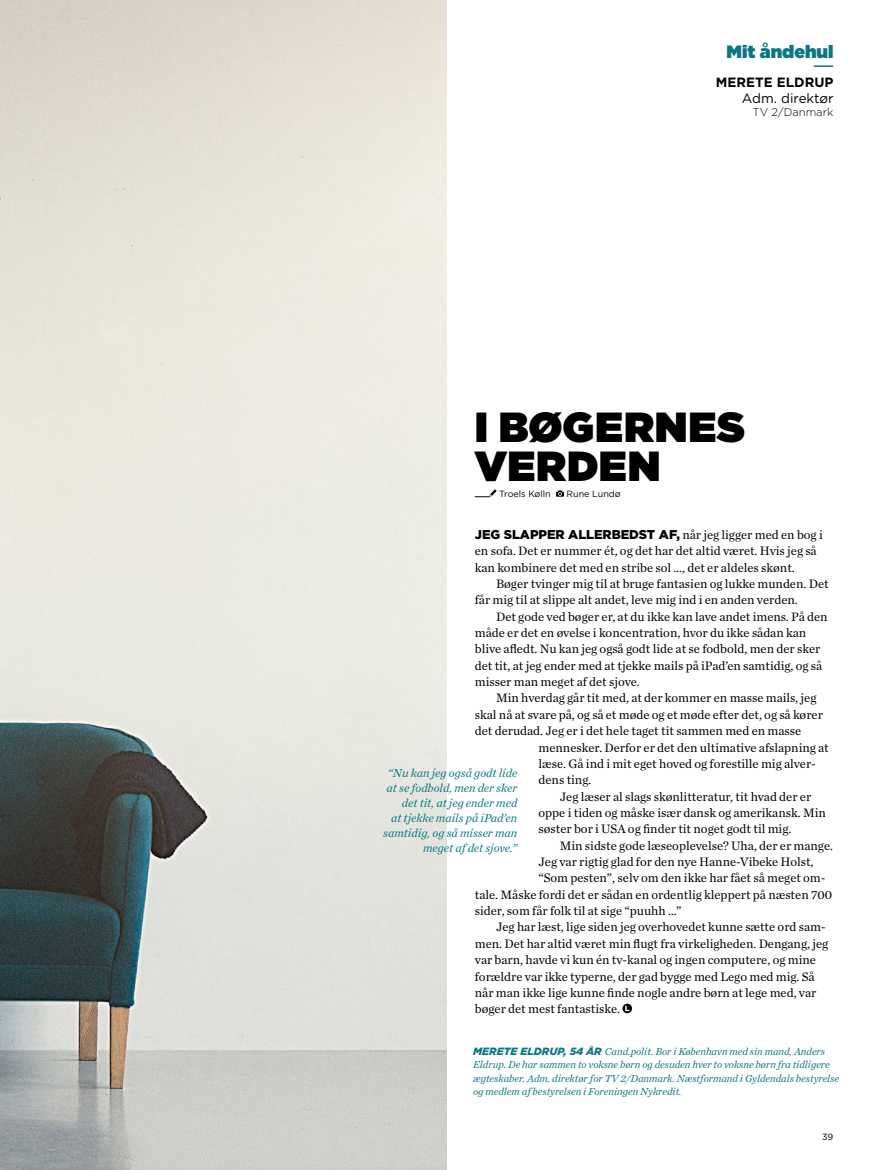
<style>
.page{position:relative;width:893px;height:1170px;background:#fff}
.page>*{position:absolute;margin:0;border:0;box-sizing:border-box;transform-origin:0 0}
.t1{font:900 42px/39px "Gotham";letter-spacing:.02em;color:#000}
.t2{font:900 17.85px "Gotham";color:#0c7784}
.t3{font:700 13.35px "Gotham";color:#000}
.t4{font:13.35px "Gotham";color:#000}
.t5{font:12.75px/16.4px "Chronicle Text G1";color:#000}
.t6{font:900 12.75px "Gotham";color:#000}
.t7{font:italic 12px/15px "Chronicle Text G1";color:#0c7784;text-align:right}
.t8{font:300 11.1px "Gotham";color:#000}
.t9{font:italic 10.5px/13.5px "Chronicle Text G1";color:#0c7784}
.t10{font:9px "Gotham";color:#000}
.s1{font-family:"Chronicle Text G1";font-weight:400}
.s2{font-family:"Gotham";font-weight:900}
</style>
<div class="page">
<svg style="left:622px;top:1003px;width:10px;height:10px"></svg>
<img style="left:0;top:0;width:446px;height:1169px">
<svg style="left:814px;top:65px;width:19px;height:2px"></svg>
<svg style="left:556px;top:490px;width:8px;height:6px"></svg>
<svg style="left:475px;top:489px;width:22px;height:8px"></svg>
<h2 class="t2" style="left:726px;top:39px;width:108px">Mit åndehul</h2>
<p class="t3" style="left:716px;top:73px;width:119px">MERETE ELDRUP</p>
<p class="t4" style="left:742px;top:89px;width:93px">Adm. direktør</p>
<p class="t8" style="left:752px;top:105px;width:82px">TV 2/Danmark</p>
<h1 class="t1" style="left:475px;top:406px;width:272px">I BØGERNES<br>VERDEN</h1>
<p class="t10" style="left:499px;top:487px;width:53px">Troels Kølln</p>
<p class="t10" style="left:567px;top:487px;width:56px">Rune Lundø</p>
<p class="t6" style="left:475px;top:525px;width:349px">JEG SLAPPER ALLERBEDST AF, <span class="s1">når jeg ligger med en bog i</span></p>
<p class="t5" style="left:475px;top:542px;width:343px">en sofa. Det er nummer ét, og det har det altid været. Hvis jeg så kan kombinere det med en stribe sol …, det er aldeles skønt.</p>
<p class="t5" style="left:475px;top:574px;width:355px;text-indent:21px">Bøger tvinger mig til at bruge fantasien og lukke munden. Det får mig til at slippe alt andet, leve mig ind i en anden verden.</p>
<p class="t5" style="left:475px;top:607px;width:354px;text-indent:21px">Det gode ved bøger er, at du ikke kan lave andet imens. På den måde er det en øvelse i koncentration, hvor du ikke sådan kan blive afledt. Nu kan jeg også godt lide at se fodbold, men der sker det tit, at jeg ender med at tjekke mails på iPad’en samtidig, og så misser man meget af det sjove.</p>
<p class="t5" style="left:496px;top:689px;width:322px">Min hverdag går tit med, at der kommer en masse mails, jeg</p>
<p class="t5" style="left:475px;top:705px;width:350px">skal nå at svare på, og så et møde og et møde efter det, og så kører</p>
<p class="t5" style="left:475px;top:722px;width:328px">det derudad. Jeg er i det hele taget tit sammen med en masse</p>
<p class="t5" style="left:538px;top:738px;width:292px">mennesker. Derfor er det den ultimative afslapning at</p>
<p class="t5" style="left:538px;top:754px;width:279px">læse. Gå ind i mit eget hoved og forestille mig alver-</p>
<p class="t5" style="left:538px;top:771px;width:54px">dens ting.</p>
<p class="t5" style="left:560px;top:787px;width:253px">Jeg læser al slags skønlitteratur, tit hvad der er</p>
<p class="t5" style="left:538px;top:803px;width:289px">oppe i tiden og måske især dansk og amerikansk. Min</p>
<p class="t5" style="left:538px;top:820px;width:254px">søster bor i USA og finder tit noget godt til mig.</p>
<p class="t5" style="left:560px;top:836px;width:275px">Min sidste gode læseoplevelse? Uha, der er mange.</p>
<p class="t5" style="left:538px;top:852px;width:277px">Jeg var rigtig glad for den nye Hanne-Vibeke Holst,</p>
<p class="t5" style="left:538px;top:869px;width:288px">“Som pesten”, selv om den ikke har fået så meget om-</p>
<p class="t5" style="left:475px;top:885px;width:359px">tale. Måske fordi det er sådan en ordentlig kleppert på næsten 700</p>
<p class="t5" style="left:475px;top:901px;width:208px">sider, som får folk til at sige “puuhh …”</p>
<p class="t5" style="left:496px;top:918px;width:331px">Jeg har læst, lige siden jeg overhovedet kunne sætte ord sam-</p>
<p class="t5" style="left:475px;top:934px;width:355px">men. Det har altid været min flugt fra virkeligheden. Dengang, jeg</p>
<p class="t5" style="left:475px;top:950px;width:343px">var barn, havde vi kun én tv-kanal og ingen computere, og mine</p>
<p class="t5" style="left:475px;top:967px;width:341px">forældre var ikke typerne, der gad bygge med Lego med mig. Så</p>
<p class="t5" style="left:475px;top:983px;width:343px">når man ikke lige kunne finde nogle andre børn at lege med, var</p>
<p class="t5" style="left:475px;top:1000px;width:147px">bøger det mest fantastiske.</p>
<p class="t7" style="left:383px;top:764px;width:135px">“Nu kan jeg også godt lide at se fodbold, men der sker det tit, at jeg ender med<br>at tjekke mails på iPad’en samtidig, og så misser man meget af det sjove.”</p>
<p class="t9" style="left:473px;top:1043px;width:367px"><span class="s2">MERETE ELDRUP, 54 ÅR</span> Cand.polit. Bor i København med sin mand, Anders Eldrup. De har sammen to voksne børn og desuden hver to voksne børn fra tidligere ægteskaber. Adm. direktør for TV 2/Danmark. Næstformand i Gyldendals bestyrelse og medlem af bestyrelsen i Foreningen Nykredit.</p>
<p class="t10" style="left:822px;top:1130px;width:13px">39</p>
</div>
